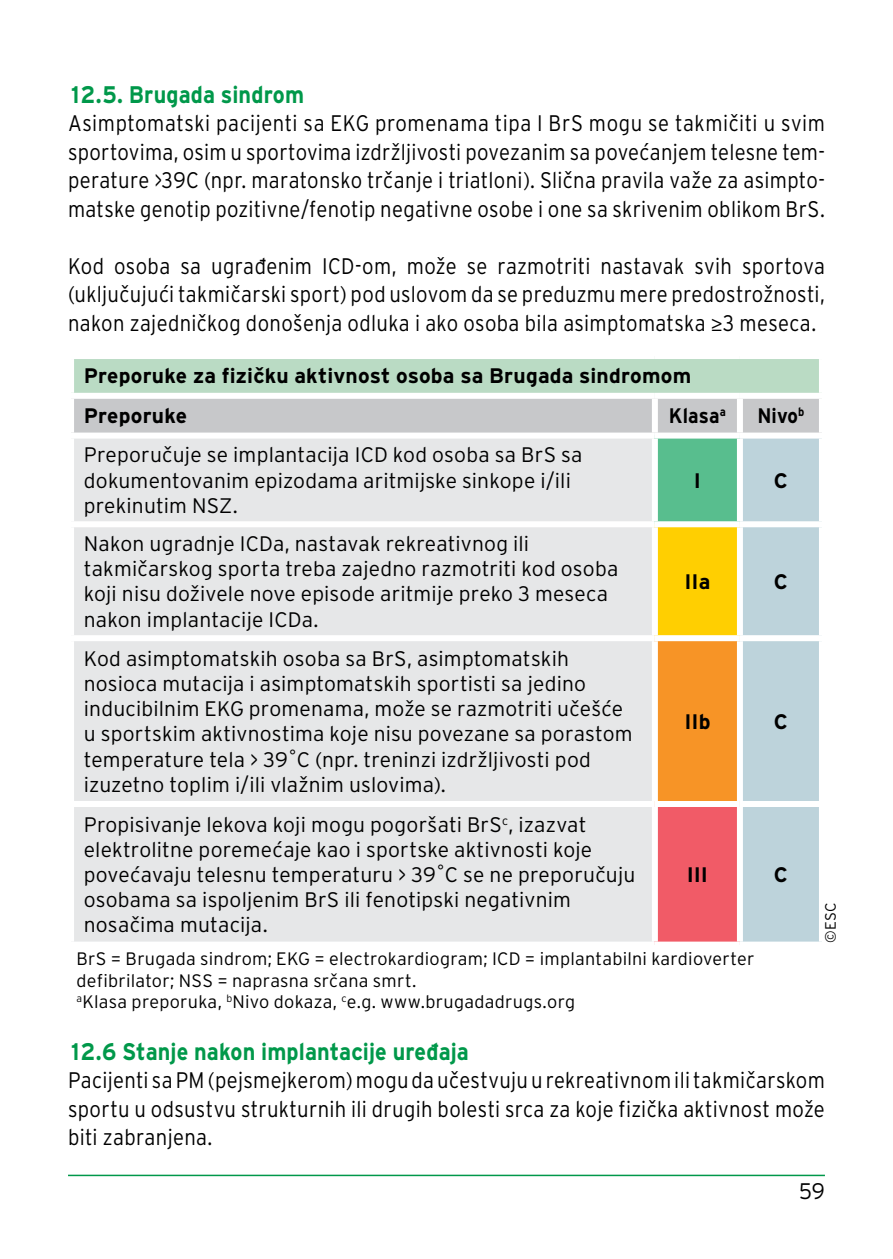
<style>
.page{position:relative;width:893px;height:1259px;background:#fff}
.page>*{position:absolute;margin:0;border:0;box-sizing:border-box;transform-origin:0 0}
.t1{font:700 24px "Interstate STD";letter-spacing:.005em;color:#00984a;scale:.9 1}
.t2{font:300 22.5px/28.5px "Interstate STD";letter-spacing:.015em;color:#000;text-align:justify;scale:.9 1}
.t3{font:300 22.5px "Interstate STD";letter-spacing:.015em;color:#000;scale:.95 1}
.t4{font:300 21px/25.2px "Interstate STD";letter-spacing:.01em;color:#000}
.t5{font:700 21px/39.9px "Interstate STD";letter-spacing:.005em;color:#000}
.t6{font:700 21px "Interstate STD";letter-spacing:.005em;color:#000;scale:.9 1}
.t7{font:300 18px/21.6px "Interstate STD";letter-spacing:.015em;color:#000}
.t8{font:300 15px "Interstate STD";color:#000}
.s1{font-family:"Myriad Pro";font-weight:400}
</style>
<div class="page">
<hr style="left:68px;top:1174px;width:757px;height:2px;background:#00984a">
<div style="left:71px;top:356px;width:751px;height:40px;background:#badbc4"></div>
<svg style="left:74px;top:399px;width:745px;height:542px;background:#dce2e2"></svg>
<div style="left:655px;top:524px;width:85px;height:114px;background:#ffcf01"></div>
<div style="left:655px;top:638px;width:85px;height:166px;background:#f79426"></div>
<div style="left:655px;top:804px;width:85px;height:140px;background:#f15b67"></div>
<div style="left:819px;top:359px;width:6px;height:34px;background:#fff"></div>
<div style="left:68px;top:353px;width:587px;height:6px;background:#fff"></div>
<div style="left:68px;top:359px;width:6px;height:34px;background:#fff"></div>
<div style="left:655px;top:353px;width:85px;height:6px;background:#fff"></div>
<div style="left:740px;top:353px;width:85px;height:6px;background:#fff"></div>
<div style="left:68px;top:393px;width:587px;height:6px;background:#fff"></div>
<div style="left:655px;top:393px;width:85px;height:6px;background:#fff"></div>
<div style="left:652px;top:399px;width:6px;height:33px;background:#fff"></div>
<div style="left:740px;top:393px;width:85px;height:6px;background:#fff"></div>
<div style="left:737px;top:399px;width:6px;height:33px;background:#fff"></div>
<div style="left:68px;top:432px;width:587px;height:6px;background:#fff"></div>
<div style="left:655px;top:432px;width:85px;height:6px;background:#fff"></div>
<div style="left:652px;top:438px;width:6px;height:83px;background:#fff"></div>
<div style="left:740px;top:432px;width:85px;height:6px;background:#fff"></div>
<div style="left:737px;top:438px;width:6px;height:83px;background:#fff"></div>
<div style="left:68px;top:521px;width:587px;height:6px;background:#fff"></div>
<div style="left:655px;top:521px;width:85px;height:6px;background:#fff"></div>
<div style="left:652px;top:527px;width:6px;height:108px;background:#fff"></div>
<div style="left:740px;top:521px;width:85px;height:6px;background:#fff"></div>
<div style="left:737px;top:527px;width:6px;height:108px;background:#fff"></div>
<div style="left:68px;top:635px;width:587px;height:6px;background:#fff"></div>
<div style="left:655px;top:635px;width:85px;height:6px;background:#fff"></div>
<div style="left:652px;top:641px;width:6px;height:160px;background:#fff"></div>
<div style="left:740px;top:635px;width:85px;height:6px;background:#fff"></div>
<div style="left:737px;top:641px;width:6px;height:160px;background:#fff"></div>
<div style="left:68px;top:801px;width:587px;height:6px;background:#fff"></div>
<div style="left:655px;top:801px;width:85px;height:6px;background:#fff"></div>
<div style="left:652px;top:807px;width:6px;height:134px;background:#fff"></div>
<div style="left:740px;top:801px;width:85px;height:6px;background:#fff"></div>
<div style="left:737px;top:807px;width:6px;height:134px;background:#fff"></div>
<div style="left:655px;top:941px;width:85px;height:6px;background:#fff"></div>
<p class="t1" style="left:68px;top:81px;width:264px">12.5. Brugada sindrom</p>
<p class="t2" style="left:68px;top:109px;width:842px">Asimptomatski pacijenti sa EKG promenama tipa I BrS mogu se takmičiti u svim sportovima, osim u sportovima izdržljivosti povezanim sa povećanjem telesne tem&shy;perature &gt;39C (npr. maratonsko trčanje i triatloni). Slična pravila važe za asimpto&shy;matske genotip pozitivne/fenotip negativne osobe i one sa skrivenim oblikom BrS.</p>
<p class="t2" style="left:68px;top:251px;width:842px">Kod osoba sa ugrađenim ICD-om, može se razmotriti nastavak svih sportova (uključujući takmičarski sport) pod uslovom da se preduzmu mere predostrožnosti, nakon zajedničkog donošenja odluka i ako osoba bila asimptomatska <span class="s1">≥</span>3 meseca.</p>
<p class="t5" style="left:84px;top:355px;width:609px">Preporuke za fizičku aktivnost osoba sa Brugada sindromom<br>Preporuke</p>
<p class="t6" style="left:669px;top:403px;width:65px">Klasa<sup>a</sup></p>
<p class="t6" style="left:757px;top:403px;width:54px">Nivo<sup>b</sup></p>
<p class="t4" style="left:84px;top:442px;width:500px">Preporučuje se implantacija ICD kod osoba sa BrS sa dokumentovanim epizodama aritmijske sinkope i/ili prekinutim NSZ.</p>
<p class="t4" style="left:84px;top:531px;width:536px">Nakon ugradnje ICDa, nastavak rekreativnog ili takmičarskog sporta treba zajedno razmotriti kod osoba koji nisu doživele nove episode aritmije preko 3 meseca nakon implantacije ICDa.</p>
<p class="t4" style="left:84px;top:645px;width:550px">Kod asimptomatskih osoba sa BrS, asimptomatskih nosioca mutacija i asimptomatskih sportisti sa jedino inducibilnim EKG promenama, može se razmotriti učešće u sportskim aktivnostima koje nisu povezane sa porastom temperature tela &gt; 39˚C (npr. treninzi izdržljivosti pod izuzetno toplim i/ili vlažnim uslovima).</p>
<p class="t4" style="left:84px;top:811px;width:553px">Propisivanje lekova koji mogu pogoršati BrS<sup>c</sup>, izazvat elektrolitne poremećaje kao i sportske aktivnosti koje povećavaju telesnu temperaturu &gt; 39˚C se ne preporučuju osobama sa ispoljenim BrS ili fenotipski negativnim nosačima mutacija.</p>
<p class="t5" style="left:694px;top:460px;width:9px">I</p>
<p class="t5" style="left:774px;top:460px;width:16px">C</p>
<p class="t5" style="left:684px;top:561px;width:27px">IIa</p>
<p class="t5" style="left:774px;top:561px;width:16px">C</p>
<p class="t5" style="left:684px;top:701px;width:28px">IIb</p>
<p class="t5" style="left:774px;top:701px;width:16px">C</p>
<p class="t5" style="left:687px;top:854px;width:23px">III</p>
<p class="t5" style="left:774px;top:854px;width:16px">C</p>
<p class="t7" style="left:77px;top:948px;width:679px">BrS = Brugada sindrom; EKG = electrokardiogram; ICD = implantabilni kardioverter defibrilator; NSS = naprasna srčana smrt.<br><sup>a</sup>Klasa preporuka, <sup>b</sup>Nivo dokaza, <sup>c</sup>e.g. www.brugadadrugs.org</p>
<p class="t8" style="left:822px;top:943px;width:42px;rotate:-90deg">©ESC</p>
<p class="t1" style="left:68px;top:1038px;width:447px">12.6 Stanje nakon implantacije uređaja</p>
<p class="t2" style="left:68px;top:1066px;width:842px">Pacijenti sa PM (pejsmejkerom) mogu da učestvuju u rekreativnom ili takmičarskom sportu u odsustvu strukturnih ili drugih bolesti srca za koje fizička aktivnost može biti zabranjena.</p>
<p class="t3" style="left:799px;top:1178px;width:29px">59</p>
</div>
